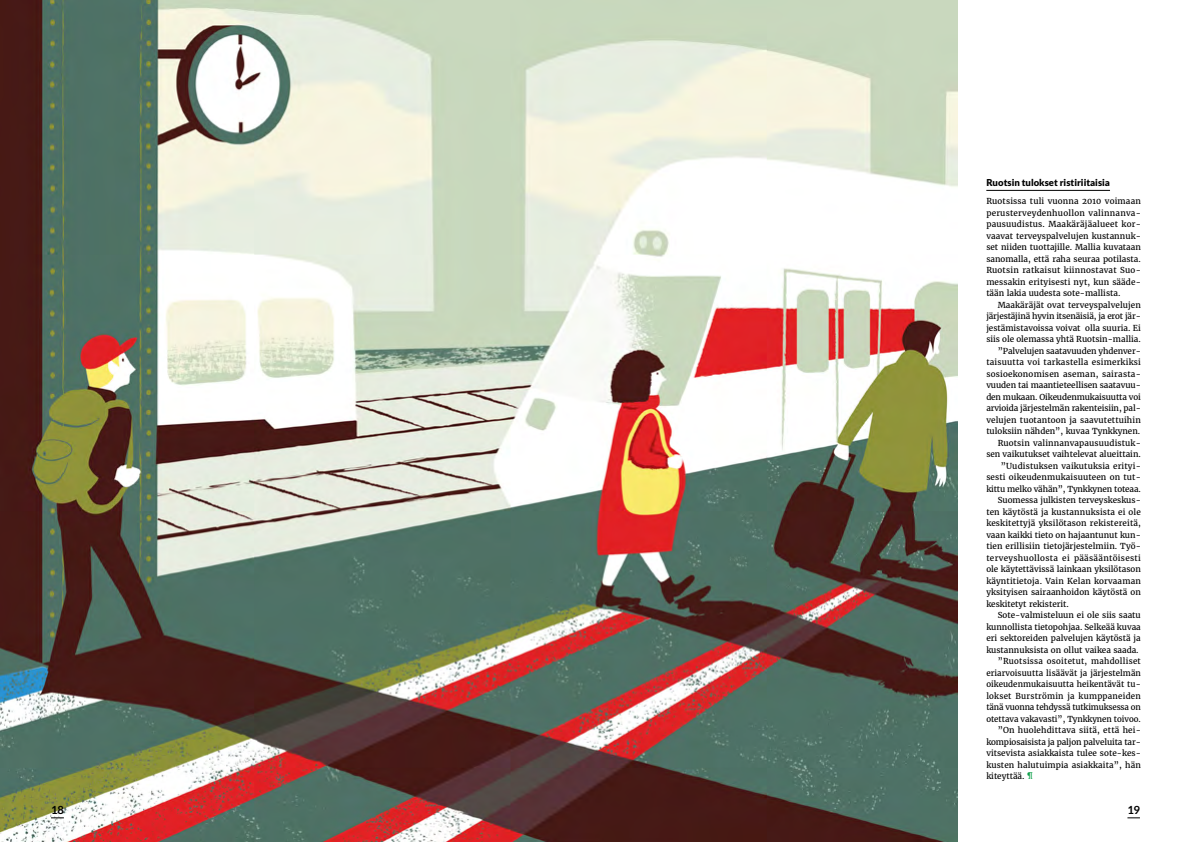
<style>
.page{position:relative;width:1191px;height:842px;background:#fff}
.page>*{position:absolute;margin:0;border:0;box-sizing:border-box;transform-origin:0 0}
.t1{font:700 11.2px "Lato";color:#000}
.t2{font:900 9.5px "Lato";color:#000}
.t3{font:8.1px/11.5px "Merriweather";letter-spacing:.005em;color:#000;text-align:justify}
.t4{font:8.1px "Merriweather";letter-spacing:-.015em;color:#000}
.t5{font:8.1px "Merriweather";letter-spacing:.03em;color:#000}
.t6{font:8.1px "Merriweather";letter-spacing:.035em;color:#000}
.t7{font:8.1px "Merriweather";letter-spacing:.025em;color:#000}
.s1{color:#10a04b}
</style>
<div class="page">
<img style="left:0;top:0;width:957px;height:842px">
<hr style="left:986px;top:190px;width:124px;height:1px;background:#000">
<svg style="left:51px;top:817px;width:13px;height:1px"></svg>
<svg style="left:1127px;top:817px;width:13px;height:1px"></svg>
<p class="t2" style="left:986px;top:177px;width:125px">Ruotsin tulokset ristiriitaisia</p>
<p class="t3" style="left:986px;top:195px;width:156px">Ruotsissa tuli vuonna 2010 voimaan perusterveydenhuollon valinnanva&shy;pausuudistus. Maakäräjäalueet kor&shy;vaavat terveyspalvelujen kustannuk&shy;set niiden tuottajille. Mallia kuvataan sanomalla, että raha seuraa potilasta.<br>Ruotsin ratkaisut kiinnostavat Suo&shy;messakin erityisesti nyt, kun sääde&shy;tään lakia uudesta sote-mallista.</p>
<p class="t3" style="left:997px;top:299px;width:145px">Maakäräjät ovat terveyspalvelujen</p>
<p class="t4" style="left:986px;top:311px;width:156px">järjestäjinä hyvin itsenäisiä, ja erot jär-</p>
<p class="t3" style="left:986px;top:322px;width:156px">jestämistavoissa voivat olla suuria. Ei</p>
<p class="t3" style="left:986px;top:333px;width:156px">siis ole olemassa yhtä Ruotsin-mallia.</p>
<p class="t3" style="left:997px;top:345px;width:145px">”Palvelujen saatavuuden yhdenver-</p>
<p class="t3" style="left:986px;top:356px;width:156px">taisuutta voi tarkastella esimerkiksi</p>
<p class="t7" style="left:986px;top:368px;width:156px">sosioekonomisen aseman, sairasta-</p>
<p class="t3" style="left:986px;top:379px;width:156px">vuuden tai maantieteellisen saatavuu-</p>
<p class="t4" style="left:986px;top:391px;width:156px">den mukaan. Oikeudenmukaisuutta voi</p>
<p class="t4" style="left:986px;top:403px;width:156px">arvioida järjestelmän rakenteisiin, pal-</p>
<p class="t3" style="left:986px;top:414px;width:156px">velujen tuotantoon ja saavutettuihin</p>
<p class="t3" style="left:986px;top:425px;width:155px">tuloksiin nähden”, kuvaa Tynkkynen.</p>
<p class="t3" style="left:997px;top:437px;width:145px">Ruotsin valinnanvapausuudistuk-</p>
<p class="t3" style="left:986px;top:448px;width:156px">sen vaikutukset vaihtelevat alueittain.</p>
<p class="t3" style="left:1000px;top:460px;width:142px">”Uudistuksen vaikutuksia erityi-</p>
<p class="t3" style="left:986px;top:471px;width:156px">sesti oikeudenmukaisuuteen on tut-</p>
<p class="t4" style="left:986px;top:483px;width:156px">kittu melko vähän”, Tynkkynen toteaa.</p>
<p class="t3" style="left:997px;top:494px;width:145px">Suomessa julkisten terveyskeskus-</p>
<p class="t3" style="left:986px;top:506px;width:156px">ten käytöstä ja kustannuksista ei ole</p>
<p class="t3" style="left:986px;top:517px;width:156px">keskitettyjä yksilötason rekistereitä,</p>
<p class="t3" style="left:986px;top:529px;width:156px">vaan kaikki tieto on hajaantunut kun-</p>
<p class="t3" style="left:986px;top:540px;width:156px">tien erillisiin tietojärjestelmiin. Työ-</p>
<p class="t6" style="left:986px;top:552px;width:156px">terveyshuollosta ei pääsääntöisesti</p>
<p class="t3" style="left:986px;top:563px;width:156px">ole käytettävissä lainkaan yksilötason</p>
<p class="t3" style="left:986px;top:575px;width:156px">käyntitietoja. Vain Kelan korvaaman</p>
<p class="t3" style="left:986px;top:586px;width:156px">yksityisen sairaanhoidon käytöstä on</p>
<p class="t3" style="left:986px;top:598px;width:84px">keskitetyt rekisterit.</p>
<p class="t3" style="left:997px;top:609px;width:145px">Sote-valmisteluun ei ole siis saatu</p>
<p class="t3" style="left:986px;top:621px;width:156px">kunnollista tietopohjaa. Selkeää kuvaa</p>
<p class="t3" style="left:986px;top:632px;width:156px">eri sektoreiden palvelujen käytöstä ja</p>
<p class="t3" style="left:986px;top:644px;width:154px">kustannuksista on ollut vaikea saada.</p>
<p class="t5" style="left:997px;top:656px;width:145px">”Ruotsissa osoitetut, mahdolliset</p>
<p class="t3" style="left:986px;top:667px;width:156px">eriarvoisuutta lisäävät ja järjestelmän</p>
<p class="t3" style="left:986px;top:678px;width:156px">oikeudenmukaisuutta heikentävät tu-</p>
<p class="t5" style="left:986px;top:690px;width:156px">lokset Burströmin ja kumppaneiden</p>
<p class="t4" style="left:986px;top:702px;width:156px">tänä vuonna tehdyssä tutkimuksessa on</p>
<p class="t3" style="left:986px;top:713px;width:156px">otettava vakavasti”, Tynkkynen toivoo.</p>
<p class="t3" style="left:997px;top:724px;width:145px">”On huolehdittava siitä, että hei-</p>
<p class="t4" style="left:986px;top:736px;width:156px">kompiosaisista ja paljon palveluita tar-</p>
<p class="t3" style="left:986px;top:747px;width:156px">vitsevista asiakkaista tulee sote-kes-</p>
<p class="t3" style="left:986px;top:759px;width:156px">kusten halutuimpia asiakkaita”, hän</p>
<p class="t3" style="left:986px;top:770px;width:48px">kiteyttää. <span class="s1">¶</span></p>
<h1 class="t1" style="left:51px;top:803px;width:14px">18</h1>
<h1 class="t1" style="left:1127px;top:803px;width:14px">19</h1>
</div>
